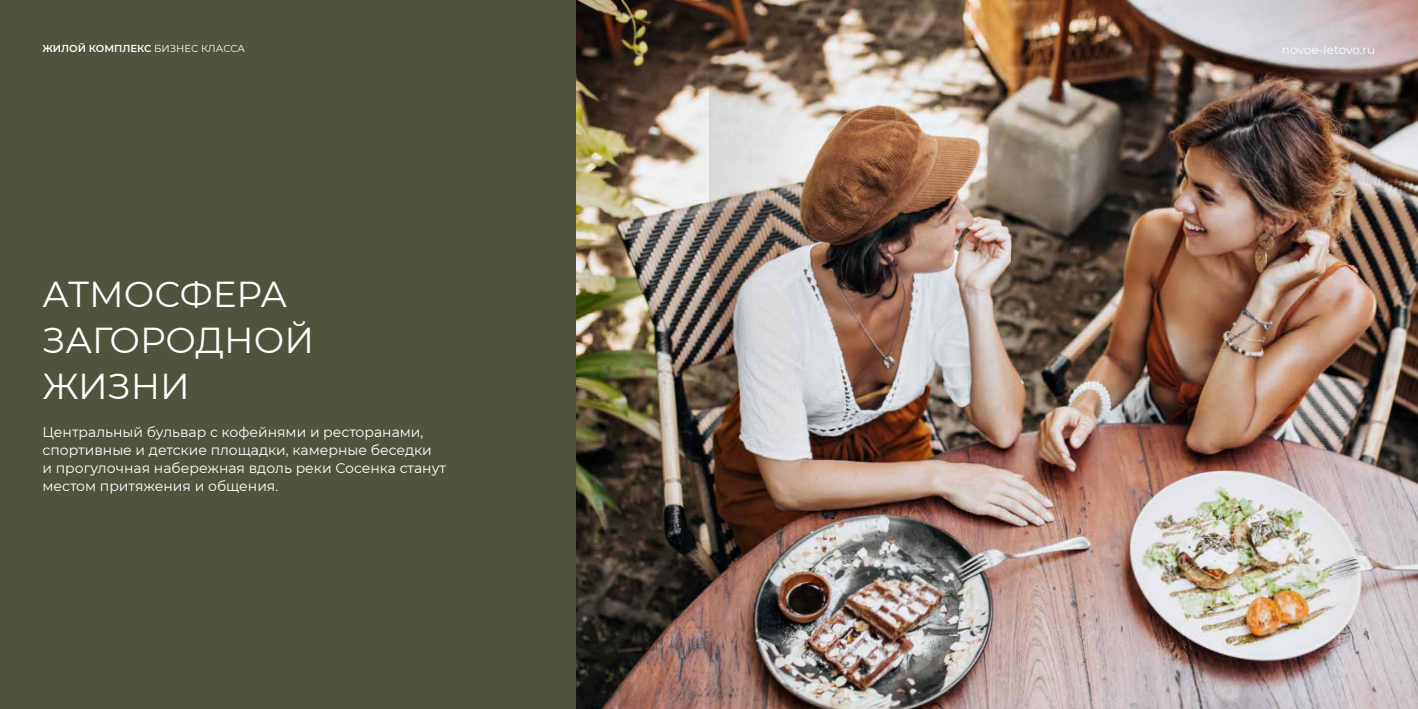
<style>
.page{position:relative;width:1418px;height:709px;background:#fff}
.page>*{position:absolute;margin:0;border:0;box-sizing:border-box;transform-origin:0 0}
.t1{font:36px/46px "Montserrat";color:#fff}
.t2{font:14px/18px "Montserrat";color:#fff}
.t3{font:12.1px "Montserrat";letter-spacing:-.01em;color:#fff}
.t4{font:600 10.1px "Montserrat";color:#fff}
.s1{font-weight:400}
</style>
<div class="page">
<div style="left:0;top:0;width:576px;height:709px;background:#51533f"></div>
<img style="left:576px;top:0;width:841px;height:709px">
<img style="left:709px;top:0;width:102px;height:709px">
<p class="t4" style="left:43px;top:42px;width:204px">ЖИЛОЙ КОМПЛЕКС <span class="s1">БИЗНЕС КЛАССА</span></p>
<p class="t3" style="left:1281px;top:42px;width:95px">novoe-letovo.ru</p>
<h1 class="t1" style="left:43px;top:270px;width:273px">АТМОСФЕРА<br>ЗАГОРОДНОЙ<br>ЖИЗНИ</h1>
<p class="t2" style="left:43px;top:422px;width:405px">Центральный бульвар с кофейнями и ресторанами, спортивные и детские площадки, камерные беседки<br>и прогулочная набережная вдоль реки Сосенка станут местом притяжения и общения.</p>
</div>
